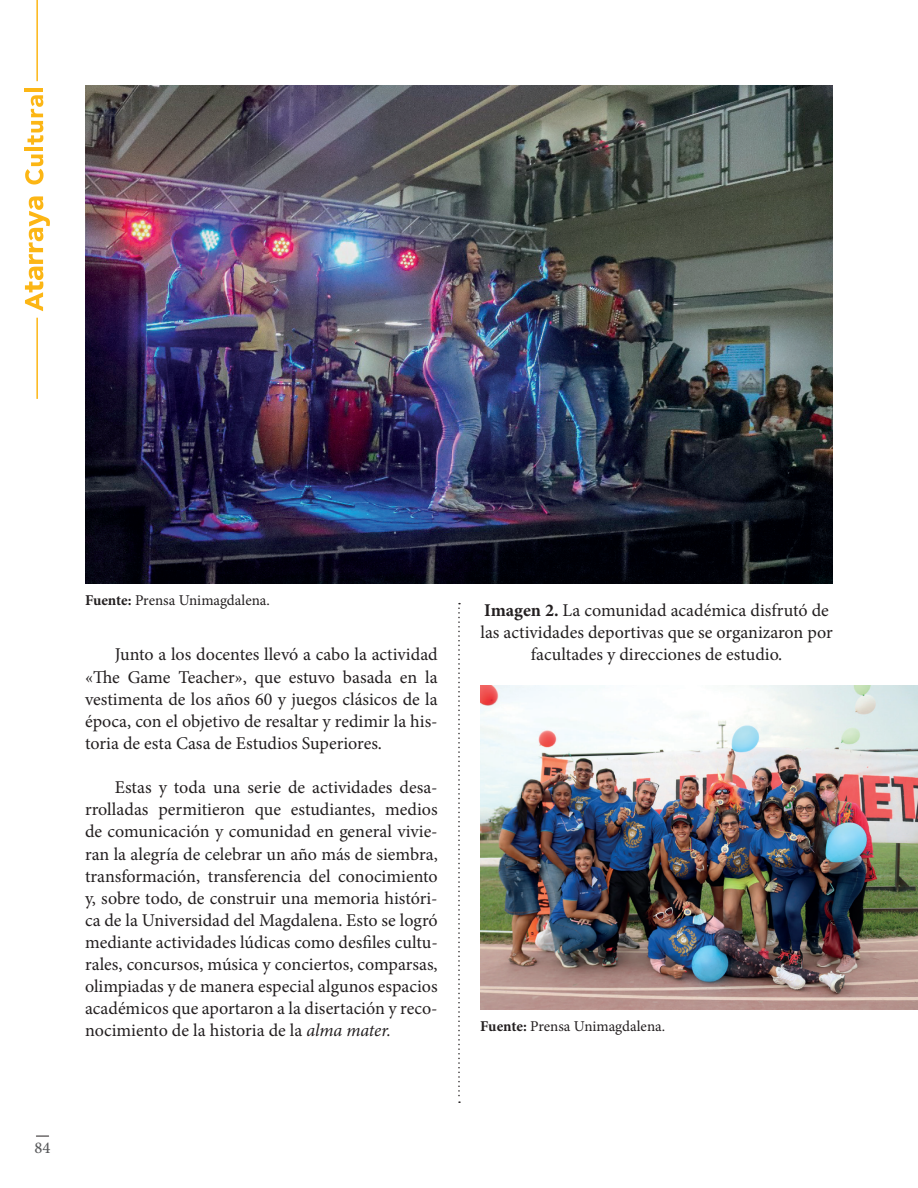
<style>
.page{position:relative;width:918px;height:1188px;background:#fff}
.page>*{position:absolute;margin:0;border:0;box-sizing:border-box;transform-origin:0 0}
.t1{font:18px/22px "Minion Pro";color:#231f20;text-align:justify}
.t2{font:500 16.5px "Minion Pro";color:#57585a}
.t3{font:15px "Minion Pro";color:#231f20}
.s1{font-weight:700}
.s2{font-style:italic}
</style>
<div class="page">
<hr style="left:36px;top:0;width:2px;height:81px;background:#fcb615">
<hr style="left:36px;top:318px;width:2px;height:81px;background:#fcb615">
<svg style="left:25px;top:196px;width:25px;height:115px"></svg>
<svg style="left:25px;top:155px;width:19px;height:30px"></svg>
<hr style="left:24px;top:147px;width:19px;height:4px;background:#fcb615">
<svg style="left:28px;top:95px;width:15px;height:50px"></svg>
<hr style="left:24px;top:88px;width:19px;height:4px;background:#fcb615">
<svg style="left:36px;top:1136px;width:13px;height:1px"></svg>
<img style="left:85px;top:85px;width:748px;height:498px">
<img style="left:480px;top:686px;width:438px;height:324px">
<svg style="left:458px;top:603px;width:2px;height:500px"></svg>
<p class="t3" style="left:85px;top:590px;width:186px"><span class="s1">Fuente:</span> Prensa Unimagdalena.</p>
<p class="t1" style="left:85px;top:644px;width:354px;text-indent:30px">Junto a los docentes llevó a cabo la actividad «The Game Teacher», que estuvo basada en la vestimenta de los años 60 y juegos clásicos de la época, con el objetivo de resaltar y redimir la his&shy;toria de esta Casa de Estudios Superiores.</p>
<p class="t1" style="left:85px;top:776px;width:354px;text-indent:30px">Estas y toda una serie de actividades desa&shy;rrolladas permitieron que estudiantes, medios de comunicación y comunidad en general vivie&shy;ran la alegría de celebrar un año más de siembra, transformación, transferencia del conocimiento y, sobre todo, de construir una memoria históri&shy;ca de la Universidad del Magdalena. Esto se logró mediante actividades lúdicas como desfiles cultu&shy;rales, concursos, música y conciertos, comparsas, olimpiadas y de manera especial algunos espacios académicos que aportaron a la disertación y reco&shy;nocimiento de la historia de la <span class="s2">alma mater.</span></p>
<p class="t2" style="left:35px;top:1136px;width:17px">84</p>
<p class="t1" style="left:480px;top:599px;width:354px;text-align:center"><span class="s1">Imagen 2.</span> La comunidad académica disfrutó de las actividades deportivas que se organizaron por facultades y direcciones de estudio.</p>
<p class="t3" style="left:480px;top:1016px;width:186px"><span class="s1">Fuente:</span> Prensa Unimagdalena.</p>
</div>
